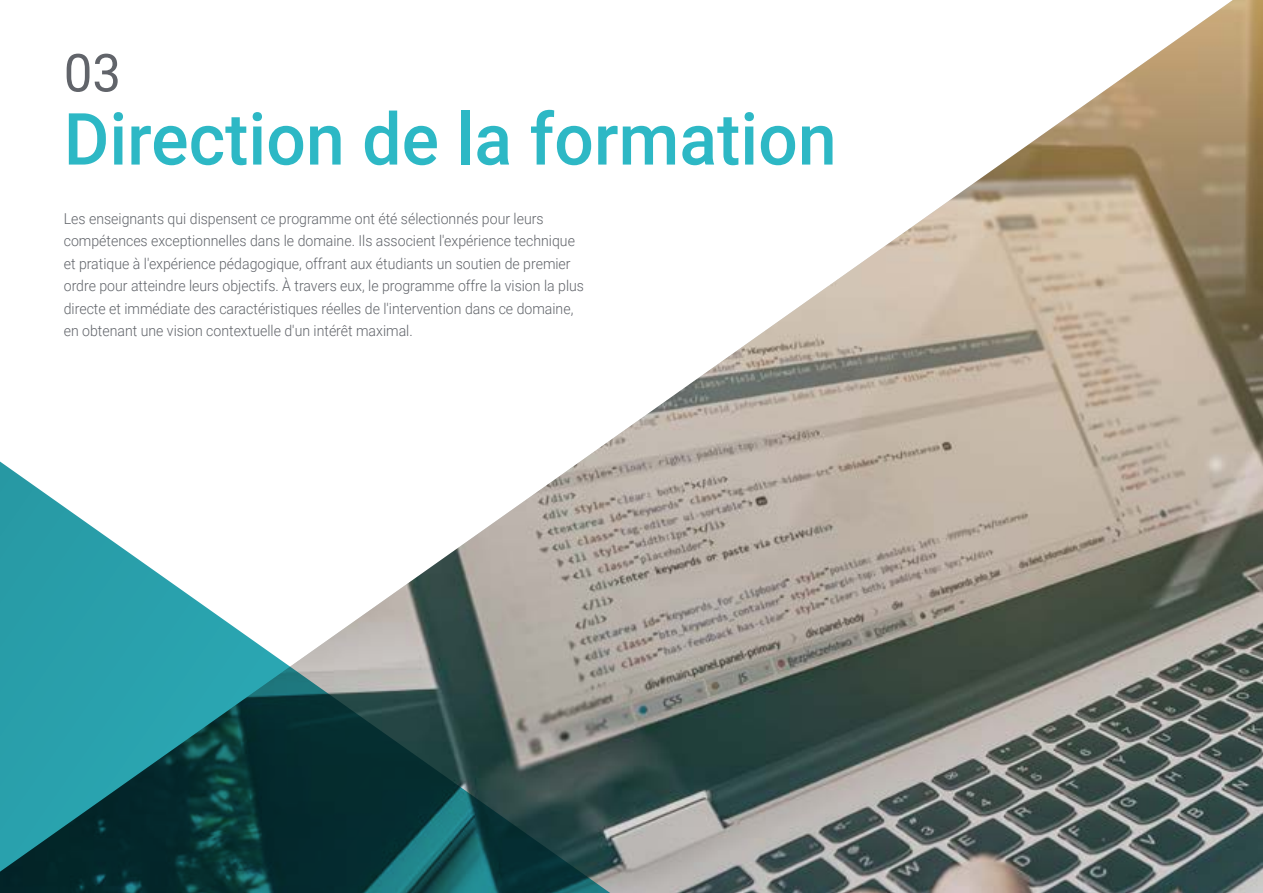
<style>
.page{position:relative;width:1263px;height:893px;background:#fff}
.page>*{position:absolute;margin:0;border:0;box-sizing:border-box;transform-origin:0 0}
.t1{font:500 72px "Roboto";color:#2db8c5}
.t2{font:52.5px "Roboto";color:#61646a}
.t3{font:300 15px/22.5px "Roboto";color:#61646a;scale:.94 1}
</style>
<div class="page">
<img style="left:602px;top:0;width:661px;height:893px">
<svg style="left:0;top:446px;width:640px;height:447px"></svg>
<h2 class="t2" style="left:64px;top:36px;width:59px">03</h2>
<h1 class="t1" style="left:64px;top:89px;width:774px">Direction de la formation</h1>
<p class="t3" style="left:64px;top:207px;width:555px">Les enseignants qui dispensent ce programme ont été sélectionnés pour leurs compétences exceptionnelles dans le domaine. Ils associent l'expérience technique et pratique à l'expérience pédagogique, offrant aux étudiants un soutien de premier ordre pour atteindre leurs objectifs. À travers eux, le programme offre la vision la plus directe et immédiate des caractéristiques réelles de l'intervention dans ce domaine, en obtenant une vision contextuelle d'un intérêt maximal.</p>
</div>
